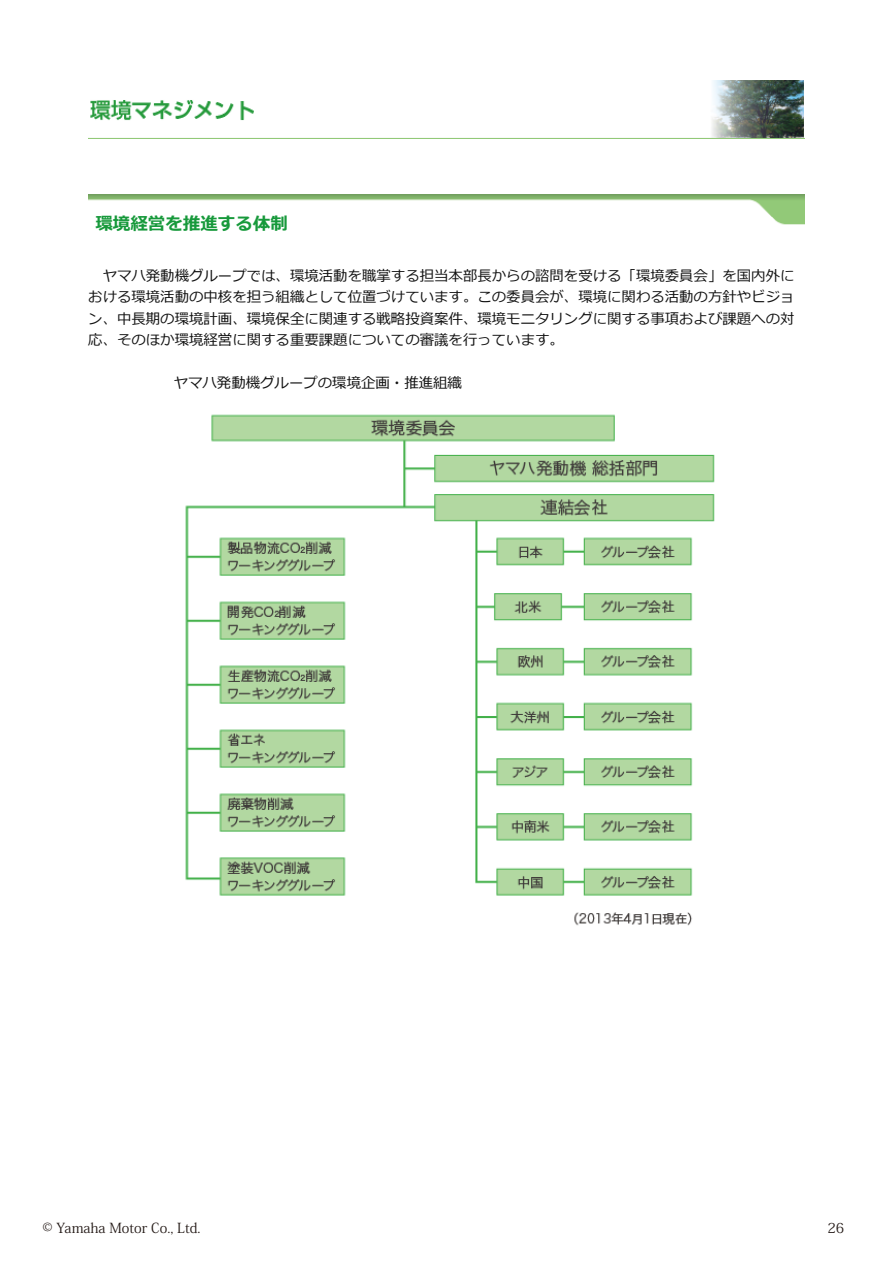
<style>
.page{position:relative;width:893px;height:1263px;background:#fff}
.page>*{position:absolute;margin:0;border:0;box-sizing:border-box;transform-origin:0 0}
.t1{font:700 17.55px "Meiryo";color:#17993b}
.t2{font:14.4px/21.6px "Meiryo";color:#111;text-align:justify}
.t3{font:13.8px "Koz Min Pro";color:#221815}
</style>
<div class="page">
<img style="left:88px;top:194px;width:717px;height:31px">
<img style="left:88px;top:81px;width:717px;height:57px">
<img style="left:185px;top:414px;width:530px;height:512px">
<p class="t1" style="left:95px;top:214px;width:194px">環境経営を推進する体制</p>
<p class="t2" style="left:88px;top:265px;width:708px;text-indent:14px">ヤマハ発動機グループでは、環境活動を職掌する担当本部長からの諮問を受ける「環境委員会」を国内外における環境活動の中核を担う組織として位置づけています。この委員会が、環境に関わる活動の方針やビジョン、中長期の環境計画、環境保全に関連する戦略投資案件、環境モニタリングに関する事項および課題への対応、そのほか環境経営に関する重要課題についての審議を行っています。</p>
<p class="t2" style="left:174px;top:372px;width:290px">ヤマハ発動機グループの環境企画・推進組織</p>
<p class="t3" style="left:43px;top:1218px;width:160px">© Yamaha Motor Co., Ltd.</p>
<p class="t3" style="left:827px;top:1218px;width:18px">26</p>
</div>
